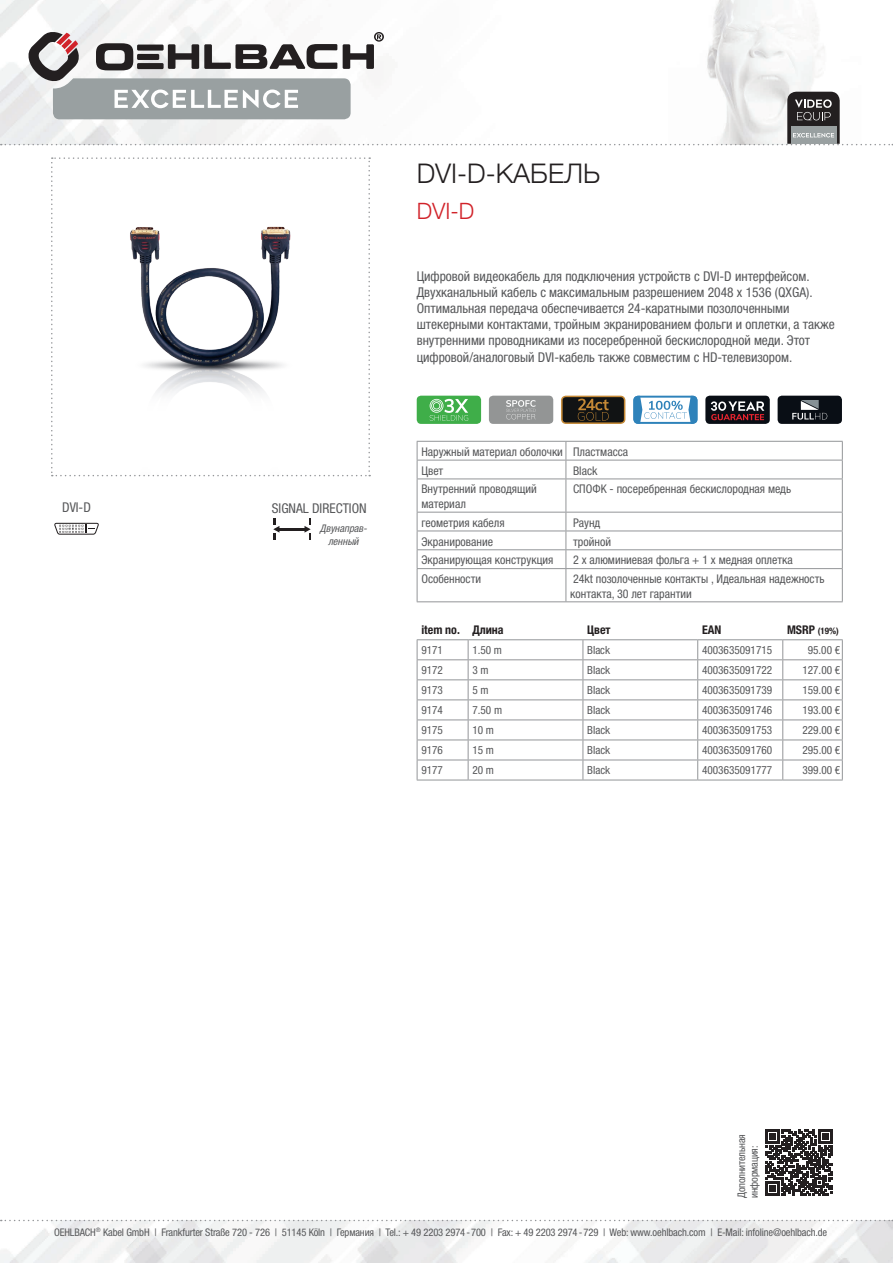
<style>
.page{position:relative;width:893px;height:1263px;background:#fff}
.page>*{position:absolute;margin:0;border:0;box-sizing:border-box;transform-origin:0 0}
.t1{font:300 27px "Helvetica Neue";color:#231f20}
.t2{font:300 22.5px "Helvetica Neue";color:#d1232a}
.t3{font:condensed 13.5px/16.2px "Helvetica Neue LTW1 G";color:#57585a}
.t4{font:condensed 12px/14.4px "Helvetica Neue LTW1 G";color:#57585a}
.t5{font:700 condensed 12px "Helvetica Neue LTW1 G";color:#231f20}
.t6{font:condensed 11.25px "Helvetica Neue LTW1 G";color:#57585a}
.t7{font:condensed 10.5px/12.6px "Helvetica Neue LTW1 G";letter-spacing:-.01em;color:#57585a}
.t8{font:italic condensed 10.5px/12.6px "Helvetica Neue LTW1 G";color:#57585a;text-align:center}
.t9{font:700 condensed 9px "Helvetica Neue LTW1 G";color:#231f20}
.s1{font-size:12px}
</style>
<div class="page">
<img style="left:0;top:1220px;width:893px;height:43px">
<img style="left:0;top:0;width:818px;height:145px">
<svg style="left:1px;top:1220px;width:892px;height:1px"></svg>
<svg style="left:51px;top:157px;width:319px;height:319px"></svg>
<div style="left:417px;top:396px;width:64px;height:28px;background:#3fae49;border-radius:4px"></div>
<svg style="left:430px;top:399px;width:38px;height:22px"></svg>
<div style="left:489px;top:396px;width:64px;height:28px;background:#939595;border-radius:4px"></div>
<svg style="left:506px;top:400px;width:30px;height:19px"></svg>
<svg style="left:561px;top:396px;width:64px;height:28px;background:#3d311e"></svg>
<svg style="left:633px;top:396px;width:65px;height:28px"></svg>
<div style="left:705px;top:396px;width:65px;height:28px;background:#090e15;border-radius:4px"></div>
<svg style="left:711px;top:401px;width:53px;height:19px"></svg>
<div style="left:778px;top:396px;width:64px;height:28px;background:#090e15;border-radius:4px"></div>
<svg style="left:792px;top:400px;width:35px;height:20px"></svg>
<svg style="left:54px;top:523px;width:45px;height:12px"></svg>
<hr style="left:279px;top:528px;width:26px;height:3px;background:#231f20">
<svg style="left:273px;top:518px;width:6px;height:21px"></svg>
<svg style="left:304px;top:518px;width:7px;height:21px"></svg>
<svg style="left:766px;top:1129px;width:66px;height:67px"></svg>
<svg style="left:1px;top:31px;width:892px;height:114px"></svg>
<svg style="left:417px;top:640px;width:426px;height:140px"></svg>
<hr style="left:417px;top:780px;width:51px;height:1px;background:#939598">
<hr style="left:468px;top:780px;width:115px;height:1px;background:#939598">
<hr style="left:583px;top:780px;width:115px;height:1px;background:#939598">
<hr style="left:698px;top:780px;width:85px;height:1px;background:#939598">
<hr style="left:783px;top:780px;width:60px;height:1px;background:#939598">
<hr style="left:417px;top:639px;width:51px;height:1px;background:#939598">
<hr style="left:468px;top:639px;width:115px;height:1px;background:#939598">
<hr style="left:583px;top:639px;width:115px;height:1px;background:#939598">
<hr style="left:698px;top:639px;width:85px;height:1px;background:#939598">
<hr style="left:783px;top:639px;width:60px;height:1px;background:#939598">
<svg style="left:417px;top:441px;width:426px;height:37px"></svg>
<hr style="left:417px;top:478px;width:149px;height:1px;background:#939598">
<hr style="left:417px;top:479px;width:1px;height:33px;background:#939598">
<hr style="left:566px;top:478px;width:277px;height:1px;background:#939598">
<hr style="left:566px;top:479px;width:1px;height:33px;background:#939598">
<hr style="left:842px;top:479px;width:1px;height:33px;background:#939598">
<hr style="left:417px;top:512px;width:149px;height:1px;background:#939598">
<hr style="left:566px;top:512px;width:277px;height:1px;background:#939598">
<hr style="left:417px;top:531px;width:149px;height:1px;background:#939598">
<hr style="left:566px;top:531px;width:277px;height:1px;background:#939598">
<hr style="left:417px;top:549px;width:149px;height:1px;background:#939598">
<svg style="left:417px;top:512px;width:1px;height:56px"></svg>
<hr style="left:566px;top:549px;width:277px;height:1px;background:#939598">
<svg style="left:566px;top:512px;width:1px;height:56px"></svg>
<svg style="left:842px;top:512px;width:1px;height:56px"></svg>
<hr style="left:417px;top:568px;width:149px;height:1px;background:#939598">
<hr style="left:417px;top:569px;width:1px;height:32px;background:#939598">
<hr style="left:566px;top:568px;width:277px;height:1px;background:#939598">
<hr style="left:566px;top:569px;width:1px;height:32px;background:#939598">
<hr style="left:842px;top:569px;width:1px;height:32px;background:#939598">
<hr style="left:417px;top:601px;width:149px;height:1px;background:#939598">
<hr style="left:566px;top:601px;width:277px;height:1px;background:#939598">
<h1 class="t1" style="left:417px;top:152px;width:185px">DVI-D-КАБЕЛЬ</h1>
<h2 class="t2" style="left:417px;top:193px;width:59px">DVI-D</h2>
<p class="t3" style="left:417px;top:268px;width:420px">Цифровой видеокабель для подключения устройств с DVI-D интерфейсом.<br>Двухканальный кабель с максимальным разрешением 2048 x 1536 (QXGA).<br>Оптимальная передача обеспечивается 24-каратными позолоченными штекерными контактами, тройным экранированием фольги и оплетки, а также внутренними проводниками из посеребренной бескислородной меди. Этот цифровой/аналоговый DVI-кабель также совместим с HD-телевизором.</p>
<p class="t3" style="left:62px;top:499px;width:30px">DVI-D</p>
<p class="t3" style="left:272px;top:500px;width:96px">SIGNAL DIRECTION</p>
<p class="t8" style="left:320px;top:522px;width:51px">Двунаправ&shy;ленный</p>
<p class="t4" style="left:421px;top:442px;width:208px;line-height:18.8px">Наружный материал оболочки Пластмасса<br>Цвет</p>
<p class="t4" style="left:573px;top:463px;width:26px">Black</p>
<p class="t4" style="left:421px;top:482px;width:117px">Внутренний проводящий материал</p>
<p class="t4" style="left:573px;top:482px;width:220px">СПОФК - посеребренная бескислородная медь</p>
<p class="t4" style="left:421px;top:515px;width:85px">геометрия кабеля</p>
<p class="t4" style="left:573px;top:515px;width:29px">Раунд</p>
<p class="t4" style="left:421px;top:534px;width:73px">Экранирование</p>
<p class="t4" style="left:573px;top:534px;width:39px">тройной</p>
<p class="t4" style="left:421px;top:553px;width:133px">Экранирующая конструкция</p>
<p class="t4" style="left:573px;top:553px;width:221px">2 x алюминиевая фольга + 1 x медная оплетка</p>
<p class="t4" style="left:421px;top:572px;width:61px">Особенности</p>
<p class="t4" style="left:570px;top:572px;width:256px">24kt позолоченные контакты , Идеальная надежность контакта, 30 лет гарантии</p>
<p class="t5" style="left:421px;top:622px;width:84px">item no. Длина</p>
<p class="t5" style="left:587px;top:622px;width:25px">Цвет</p>
<p class="t5" style="left:702px;top:622px;width:21px">EAN</p>
<p class="t9" style="left:787px;top:625px;width:53px"><span class="s1">MSRP</span> (19%)</p>
<p class="t6" style="left:421px;top:643px;width:23px">9171</p>
<p class="t6" style="left:472px;top:643px;width:31px">1.50 m</p>
<p class="t6" style="left:587px;top:643px;width:24px">Black</p>
<p class="t6" style="left:702px;top:643px;width:72px">4003635091715</p>
<p class="t6" style="left:808px;top:643px;width:34px">95.00 €</p>
<p class="t6" style="left:421px;top:663px;width:23px">9172</p>
<p class="t6" style="left:472px;top:663px;width:18px">3 m</p>
<p class="t6" style="left:587px;top:663px;width:24px">Black</p>
<p class="t6" style="left:702px;top:663px;width:72px">4003635091722</p>
<p class="t6" style="left:802px;top:663px;width:39px">127.00 €</p>
<p class="t6" style="left:421px;top:683px;width:23px">9173</p>
<p class="t6" style="left:472px;top:683px;width:18px">5 m</p>
<p class="t6" style="left:587px;top:683px;width:24px">Black</p>
<p class="t6" style="left:702px;top:683px;width:72px">4003635091739</p>
<p class="t6" style="left:802px;top:683px;width:39px">159.00 €</p>
<p class="t6" style="left:421px;top:703px;width:23px">9174</p>
<p class="t6" style="left:472px;top:703px;width:31px">7.50 m</p>
<p class="t6" style="left:587px;top:703px;width:24px">Black</p>
<p class="t6" style="left:702px;top:703px;width:72px">4003635091746</p>
<p class="t6" style="left:802px;top:703px;width:39px">193.00 €</p>
<p class="t6" style="left:421px;top:723px;width:23px">9175</p>
<p class="t6" style="left:472px;top:723px;width:23px">10 m</p>
<p class="t6" style="left:587px;top:723px;width:24px">Black</p>
<p class="t6" style="left:702px;top:723px;width:72px">4003635091753</p>
<p class="t6" style="left:802px;top:723px;width:39px">229.00 €</p>
<p class="t6" style="left:421px;top:743px;width:23px">9176</p>
<p class="t6" style="left:472px;top:743px;width:23px">15 m</p>
<p class="t6" style="left:587px;top:743px;width:24px">Black</p>
<p class="t6" style="left:702px;top:743px;width:72px">4003635091760</p>
<p class="t6" style="left:802px;top:743px;width:39px">295.00 €</p>
<p class="t6" style="left:421px;top:763px;width:23px">9177</p>
<p class="t6" style="left:472px;top:763px;width:23px">20 m</p>
<p class="t6" style="left:587px;top:763px;width:24px">Black</p>
<p class="t6" style="left:702px;top:763px;width:72px">4003635091777</p>
<p class="t6" style="left:802px;top:763px;width:39px">399.00 €</p>
<p class="t7" style="left:735px;top:1198px;width:65px;rotate:-90deg">Дополнительная информация:</p>
<p class="t7" style="left:54px;top:1226px;width:775px">OEHLBACH<sup>®</sup> Kabel GmbH | Frankfurter Straße 720 - 726 | 51145 Köln | Германия | Tel.: + 49 2203 2974-700 | Fax: + 49 2203 2974-729 | Web: www.oehlbach.com | E-Mail: infoline@oehlbach.de</p>
</div>
